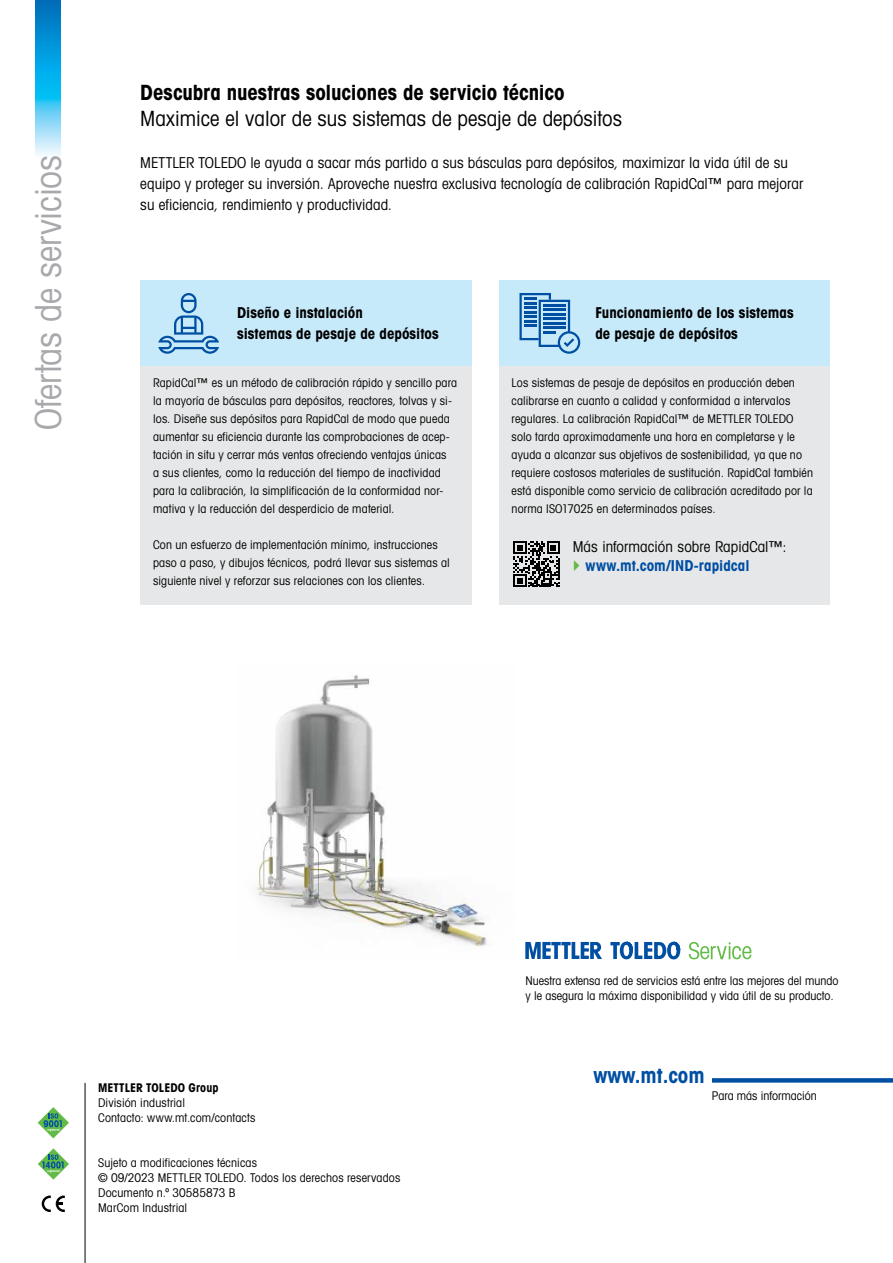
<style>
.page{position:relative;width:893px;height:1263px;background:#fff}
.page>*{position:absolute;margin:0;border:0;box-sizing:border-box;transform-origin:0 0}
.t1{font:36px "Avant Gardefor MT Bk";letter-spacing:-.005em;color:#a7a9ac}
.t2{font:21px "Avant Gardefor MT Bk";color:#000}
.t3{font:21px "Avant Gardefor MT Bd";color:#000}
.t4{font:21px "Avant Gardefor MT Bd";color:#004fa3}
.t5{font:15px/21px "Avant Gardefor MT Bk";letter-spacing:.005em;color:#000}
.t6{font:15px/21px "Avant Gardefor MT Bd";color:#000}
.t7{font:15px "Avant Gardefor MT Bd";color:#004fa3}
.t8{font:12px/18px "Avant Gardefor MT Bk";letter-spacing:.015em;color:#000}
.t9{font:12px "Avant Gardefor MT Bd";letter-spacing:.005em;color:#000}
</style>
<div class="page">
<div style="left:712px;top:1078px;width:181px;height:5px;background:#004fa3"></div>
<hr style="left:85px;top:1083px;width:1px;height:180px;background:#000">
<svg style="left:38px;top:1148px;width:31px;height:32px"></svg>
<svg style="left:38px;top:1107px;width:31px;height:31px"></svg>
<svg style="left:42px;top:1195px;width:23px;height:17px"></svg>
<svg style="left:689px;top:942px;width:62px;height:17px"></svg>
<svg style="left:525px;top:942px;width:77px;height:17px"></svg>
<svg style="left:610px;top:942px;width:70px;height:17px"></svg>
<div style="left:140px;top:281px;width:332px;height:85px;background:#c7eafb"></div>
<div style="left:499px;top:281px;width:330px;height:85px;background:#c7eafb"></div>
<svg style="left:158px;top:293px;width:61px;height:61px"></svg>
<div style="left:140px;top:366px;width:332px;height:239px;background:#e6e7e8"></div>
<div style="left:499px;top:366px;width:330px;height:239px;background:#e6e7e8"></div>
<svg style="left:519px;top:293px;width:61px;height:61px"></svg>
<svg style="left:35px;top:0;width:26px;height:155px;background:#36b1e5"></svg>
<img style="left:257px;top:675px;width:230px;height:272px">
<svg style="left:513px;top:541px;width:47px;height:46px"></svg>
<h1 class="t1" style="left:26px;top:430px;width:277px;rotate:-90deg">Ofertas de servicios</h1>
<h2 class="t3" style="left:140px;top:79px;width:426px">Descubra nuestras soluciones de servicio técnico</h2>
<h2 class="t2" style="left:140px;top:105px;width:483px">Maximice el valor de sus sistemas de pesaje de depósitos</h2>
<p class="t5" style="left:140px;top:152px;width:664px">METTLER TOLEDO le ayuda a sacar más partido a sus básculas para depósitos, maximizar la vida útil de su equipo y proteger su inversión. Aproveche nuestra exclusiva tecnología de calibración RapidCal™ para mejorar su eficiencia, rendimiento y productividad.</p>
<p class="t6" style="left:237px;top:302px;width:203px">Diseño e instalación<br>sistemas de pesaje de depósitos</p>
<p class="t6" style="left:595px;top:302px;width:200px">Funcionamiento de los sistemas de pesaje de depósitos</p>
<p class="t8" style="left:153px;top:374px;width:306px">RapidCal™ es un método de calibración rápido y sencillo para la mayoría de básculas para depósitos, reactores, tolvas y si&shy;los. Diseñe sus depósitos para RapidCal de modo que pueda aumentar su eficiencia durante las comprobaciones de acep&shy;tación in situ y cerrar más ventas ofreciendo ventajas únicas<br>a sus clientes, como la reducción del tiempo de inactividad para la calibración, la simplificación de la conformidad nor&shy;mativa y la reducción del desperdicio de material.</p>
<p class="t8" style="left:153px;top:536px;width:298px">Con un esfuerzo de implementación mínimo, instrucciones paso a paso, y dibujos técnicos, podrá llevar sus sistemas al siguiente nivel y reforzar sus relaciones con los clientes.</p>
<p class="t8" style="left:511px;top:374px;width:303px">Los sistemas de pesaje de depósitos en producción deben calibrarse en cuanto a calidad y conformidad a intervalos regulares. La calibración RapidCal™ de METTLER TOLEDO solo tarda aproximadamente una hora en completarse y le ayuda a alcanzar sus objetivos de sostenibilidad, ya que no requiere costosos materiales de sustitución. RapidCal también está disponible como servicio de calibración acreditado por la norma ISO17025 en determinados países.</p>
<p class="t5" style="left:573px;top:535px;width:215px">Más información sobre RapidCal™:</p>
<p class="t7" style="left:585px;top:556px;width:166px">www.mt.com/IND-rapidcal</p>
<p class="t9" style="left:98px;top:1080px;width:122px">METTLER TOLEDO Group</p>
<p class="t8" style="left:98px;top:1095px;width:159px;line-height:15px">División industrial<br>Contacto: www.mt.com/contacts</p>
<p class="t8" style="left:98px;top:1155px;width:304px;line-height:15px">Sujeto a modificaciones técnicas<br>© 09/2023 METTLER TOLEDO. Todos los derechos reservados Documento n.º 30585873 B<br>MarCom Industrial</p>
<p class="t8" style="left:525px;top:973px;width:315px;line-height:15px">Nuestra extensa red de servicios está entre las mejores del mundo y le asegura la máxima disponibilidad y vida útil de su producto.</p>
<h2 class="t4" style="left:594px;top:1061px;width:113px">www.mt.com</h2>
<p class="t8" style="left:712px;top:1086px;width:107px">Para más información</p>
</div>
